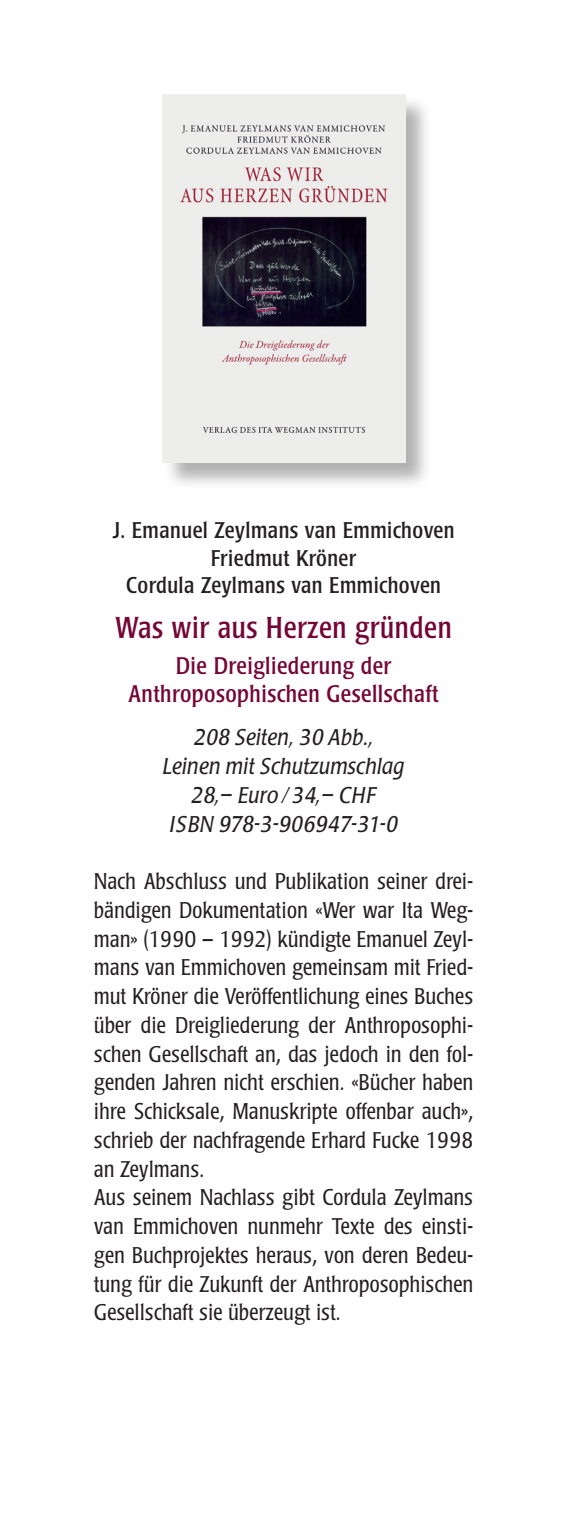
<style>
.page{position:relative;width:567px;height:1524px;background:#fff}
.page>*{position:absolute;margin:0;border:0;box-sizing:border-box;transform-origin:0 0}
.t1{font:condensed 30px "Poppl Laudatio";letter-spacing:.02em;color:#740635}
.t2{font:condensed 23.75px/28.8px "Poppl Laudatio";letter-spacing:.02em;color:#740635;text-align:center}
.t3{font:300 condensed 22.5px/28.8px "Poppl Laudatio";letter-spacing:.02em;color:#231f20}
.t4{font:italic 22.5px/28.8px "Poppl Laudatio";letter-spacing:.02em;color:#231f20;text-align:center;scale:.9 1}
.t5{font:condensed 22.5px/27.5px "Poppl Laudatio";letter-spacing:.02em;color:#231f20;text-align:center}
</style>
<div class="page">
<div style="left:163px;top:95px;width:270px;height:395px;background:#231f20;opacity:.35"></div>
<img style="left:162px;top:94px;width:243px;height:368px">
<p class="t5" style="left:113px;top:517px;width:343px">J. Emanuel Zeylmans van Emmichoven<br>Friedmut Kröner<br>Cordula Zeylmans van Emmichoven</p>
<h1 class="t1" style="left:116px;top:610px;width:338px">Was wir aus Herzen gründen</h1>
<p class="t2" style="left:129px;top:651px;width:312px">Die Dreigliederung der<br>Anthroposophischen Gesellschaft</p>
<p class="t4" style="left:163px;top:723px;width:270px">208 Seiten, 30 Abb.,<br>Leinen mit Schutzumschlag<br>28,– Euro / 34,– CHF<br>ISBN 978-3-906947-31-0</p>
<p class="t3" style="left:94px;top:867px;width:380px">Nach Abschluss und Publikation seiner drei&shy;bändigen Dokumentation «Wer war Ita Weg&shy;man» (1990 – 1992) kündigte Emanuel Zeyl&shy;mans van Emmichoven gemeinsam mit Fried&shy;mut Kröner die Veröffentlichung eines Buches über die Dreigliederung der Anthroposophi&shy;schen Gesellschaft an, das jedoch in den fol&shy;genden Jahren nicht erschien. «Bücher haben ihre Schicksale, Manuskripte offenbar auch», schrieb der nachfragende Erhard Fucke 1998 an Zeylmans.<br>Aus seinem Nachlass gibt Cordula Zeylmans van Emmichoven nunmehr Texte des einsti&shy;gen Buchprojektes heraus, von deren Bedeu&shy;tung für die Zukunft der Anthroposophischen Gesellschaft sie überzeugt ist.</p>
</div>
